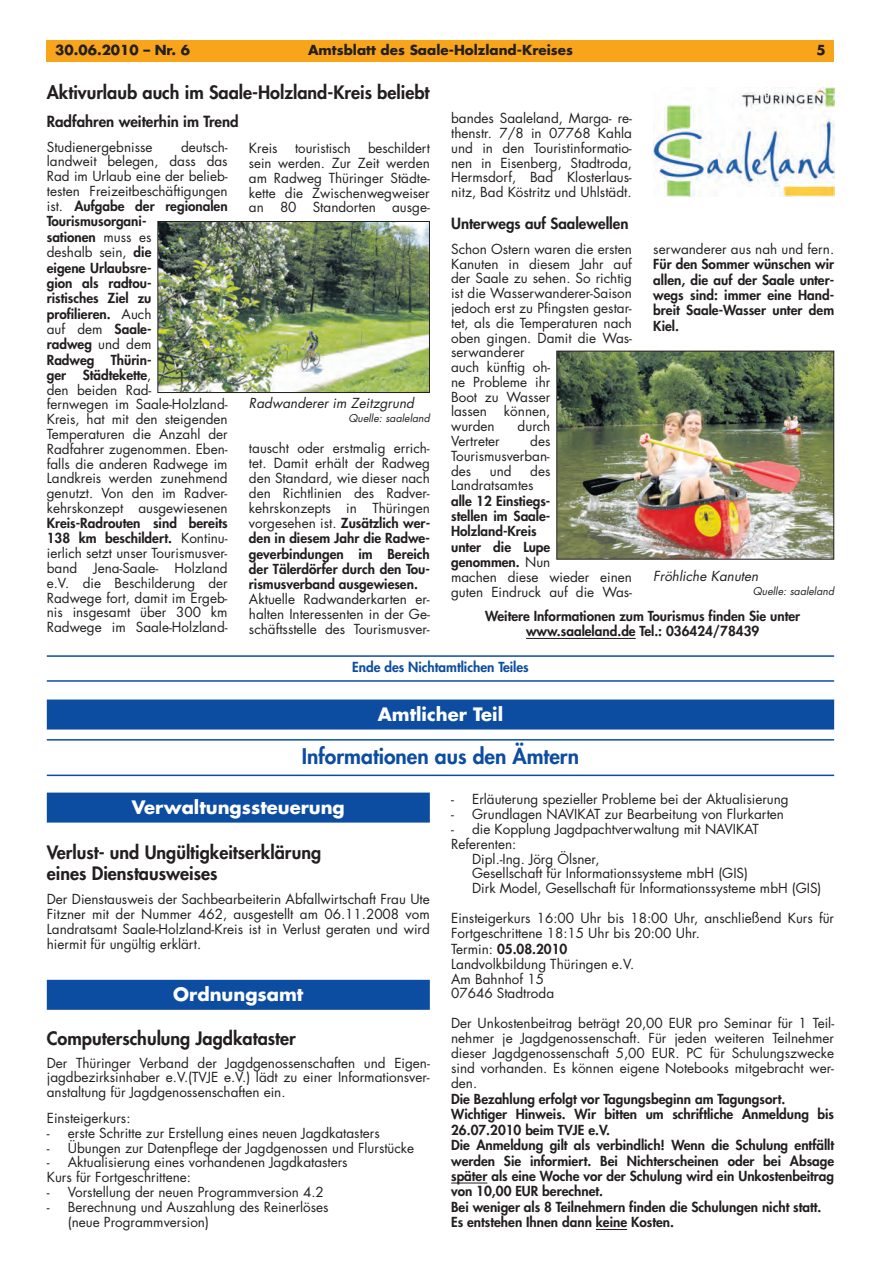
<style>
.page{position:relative;width:881px;height:1263px;background:#fff}
.page>*{position:absolute;margin:0;border:0;box-sizing:border-box;transform-origin:0 0}
.t1{font:800 21px "Futura LT";color:#0d4da1}
.t2{font:800 18px/20.4px "Futura LT";color:#231f20}
.t3{font:700 18px "Futura LT";color:#fff}
.t4{font:800 15px "Futura LT";color:#231f20}
.t5{font:13.5px/15px "Futura LT";color:#231f20;text-align:justify}
.t6{font:800 13.5px/15.5px "Futura LT";color:#231f20}
.t7{font:700 13.5px "Futura LT";color:#231f20}
.t8{font:italic 13.5px "Futura LT";letter-spacing:.005em;color:#231f20}
.t9{font:800 13.5px "Futura LT";color:#0d4da1}
.t10{font:italic 10.5px "Futura LT";letter-spacing:.005em;color:#231f20}
.s1{font-weight:800}
.s2{font-weight:400}
</style>
<div class="page">
<div style="left:47px;top:40px;width:786px;height:22px;background:#f9a51b"></div>
<img style="left:653px;top:87px;width:180px;height:109px">
<img style="left:159px;top:223px;width:268px;height:168px">
<div style="left:157px;top:221px;width:272px;height:172px;border:1px solid #231f20"></div>
<img style="left:558px;top:353px;width:273px;height:205px">
<div style="left:556px;top:351px;width:277px;height:209px;border:1px solid #231f20"></div>
<hr style="left:526px;top:638px;width:109px;height:1px;background:#231f20">
<div style="left:47px;top:699px;width:786px;height:30px;background:#0d4da1"></div>
<hr style="left:47px;top:655px;width:786px;height:2px;background:#0d4da1">
<hr style="left:47px;top:680px;width:786px;height:2px;background:#0d4da1">
<hr style="left:47px;top:739px;width:786px;height:1px;background:#0d4da1">
<hr style="left:47px;top:774px;width:786px;height:2px;background:#0d4da1">
<div style="left:47px;top:792px;width:382px;height:30px;background:#0d4da1"></div>
<div style="left:47px;top:980px;width:382px;height:30px;background:#0d4da1"></div>
<hr style="left:451px;top:1182px;width:36px;height:1px;background:#231f20">
<hr style="left:595px;top:1229px;width:32px;height:1px;background:#231f20">
<p class="t7" style="left:55px;top:44px;width:136px">30.06.2010 – Nr. 6</p>
<p class="t7" style="left:308px;top:44px;width:266px">Amtsblatt des Saale-Holzland-Kreises</p>
<p class="t7" style="left:816px;top:44px;width:11px">5</p>
<h2 class="t2" style="left:47px;top:84px;width:384px">Aktivurlaub auch im Saale-Holzland-Kreis beliebt</h2>
<p class="t4" style="left:47px;top:116px;width:193px">Radfahren weiterhin im Trend</p>
<p class="t5" style="left:451px;top:112px;width:182px">bandes Saaleland, Marga- re&shy;thenstr. 7/8 in 07768 Kahla und in den Touristinformatio&shy;nen in Eisenberg, Stadtroda, Hermsdorf, Bad Klosterlaus&shy;nitz, Bad Köstritz und Uhlstädt.</p>
<p class="t5" style="left:47px;top:140px;width:182px;text-align:left;text-indent:134px">deutsch&shy;landweit belegen, dass das<br>Rad im Urlaub eine der belieb&shy;testen Freizeitbeschäftigungen ist. <span class="s1">Aufgabe der regionalen<br>Tourismusorgani-<br>sationen</span> muss es<br>deshalb sein, <span class="s1">die<br>eigene Urlaubsre-<br>gion als radtou-<br>ristisches Ziel zu<br>profilieren.</span> Auch<br>auf dem <span class="s1">Saale-<br>radweg</span> und dem<br><span class="s1">Radweg Thürin-<br>ger Städtekette</span>,<br>den beiden Rad-<br>fernwegen im Saale-Holzland-<br>Kreis, hat mit den steigenden<br>Temperaturen die Anzahl der<br>Radfahrer zugenommen. Eben&shy;falls die anderen Radwege im<br>Landkreis werden zunehmend genutzt. Von den im Radver&shy;kehrskonzept ausgewiesenen</p>
<p class="t5" style="left:47px;top:517px;width:182px"><span class="s1">Kreis-Radrouten sind bereits 138 km beschildert.</span> Kontinu&shy;ierlich setzt unser Tourismusver&shy;band Jena-Saale- Holzland e.V. die Beschilderung der Radwege fort, damit im Ergeb&shy;nis insgesamt über 300 km Radwege im Saale-Holzland-</p>
<p class="t5" style="left:47px;top:140px;width:107px">Studienergebnisse</p>
<p class="t5" style="left:249px;top:142px;width:182px;text-indent:119px">beschildert sein werden. Zur Zeit werden am Radweg Thüringer Städte&shy;kette die Zwischenwegweiser an 80 Standorten ausge-</p>
<p class="t5" style="left:249px;top:142px;width:30px">Kreis</p>
<p class="t5" style="left:295px;top:142px;width:57px">touristisch</p>
<p class="t4" style="left:451px;top:218px;width:179px">Unterwegs auf Saalewellen</p>
<p class="t5" style="left:653px;top:243px;width:182px">serwanderer aus nah und fern.</p>
<p class="t6" style="left:653px;top:258px;width:182px;text-align:justify">Für den Sommer wünschen wir allen, die auf der Saale unter&shy;wegs sind: immer eine Hand&shy;breit Saale-Wasser unter dem Kiel.</p>
<p class="t5" style="left:451px;top:243px;width:182px;text-align:left">Schon Ostern waren die ersten<br>Kanuten in diesem Jahr auf der Saale zu sehen. So richtig ist die Wasserwanderer-Saison jedoch erst zu Pfingsten gestar&shy;tet, als die Temperaturen nach oben gingen. Damit die Was&shy;serwanderer<br>auch künftig oh-<br>ne Probleme ihr<br>Boot zu Wasser<br>lassen</p>
<p class="t8" style="left:249px;top:397px;width:166px">Radwanderer im Zeitzgrund</p>
<p class="t10" style="left:348px;top:414px;width:83px">Quelle: saaleland</p>
<p class="t5" style="left:503px;top:405px;width:48px">können,</p>
<p class="t5" style="left:451px;top:420px;width:45px">wurden</p>
<p class="t5" style="left:517px;top:420px;width:34px">durch</p>
<p class="t5" style="left:451px;top:435px;width:50px">Vertreter</p>
<p class="t5" style="left:451px;top:435px;width:101px;text-indent:79px">des Tourismusverban&shy;des</p>
<p class="t5" style="left:249px;top:442px;width:182px">tauscht oder erstmalig errich&shy;tet. Damit erhält der Radweg den Standard, wie dieser nach den Richtlinien des Radver&shy;kehrskonzepts in Thüringen vorgesehen ist. <span class="s1">Zusätzlich wer&shy;den in diesem Jahr die Radwe&shy;geverbindungen im Bereich der Tälerdörfer durch den Tou&shy;rismusverband ausgewiesen.</span></p>
<p class="t5" style="left:249px;top:593px;width:182px">Aktuelle Radwanderkarten er&shy;halten Interessenten in der Ge&shy;schäftsstelle des Tourismusver-</p>
<p class="t5" style="left:451px;top:464px;width:101px;text-indent:79px">des<br>Landratsamtes</p>
<p class="t6" style="left:451px;top:495px;width:182px">alle 12 Einstiegs-<br>stellen im Saale-<br>Holzland-Kreis<br>unter die Lupe<br>genommen. <span class="s2">Nun<br>machen diese wieder einen guten Eindruck auf die Was-</span></p>
<p class="t5" style="left:489px;top:464px;width:23px">und</p>
<p class="t8" style="left:653px;top:570px;width:107px">Fröhliche Kanuten</p>
<p class="t10" style="left:752px;top:586px;width:83px">Quelle: saaleland</p>
<p class="t6" style="left:485px;top:610px;width:316px;text-align:center">Weitere Informationen zum Tourismus finden Sie unter www.saaleland.de Tel.: 036424/78439</p>
<p class="t9" style="left:352px;top:661px;width:178px">Ende des Nichtamtlichen Teiles</p>
<h2 class="t3" style="left:377px;top:706px;width:127px">Amtlicher Teil</h2>
<h1 class="t1" style="left:302px;top:748px;width:278px">Informationen aus den Ämtern</h1>
<h2 class="t3" style="left:132px;top:799px;width:214px">Verwaltungssteuerung</h2>
<h2 class="t2" style="left:47px;top:845px;width:276px">Verlust- und Ungültigkeitserklärung eines Dienstausweises</h2>
<p class="t5" style="left:47px;top:893px;width:384px">Der Dienstausweis der Sachbearbeiterin Abfallwirtschaft Frau Ute Fitzner mit der Nummer 462, ausgestellt am 06.11.2008 vom Landratsamt Saale-Holzland-Kreis ist in Verlust geraten und wird hiermit für ungültig erklärt.</p>
<h2 class="t3" style="left:173px;top:986px;width:131px">Ordnungsamt</h2>
<h2 class="t2" style="left:47px;top:1030px;width:250px">Computerschulung Jagdkataster</h2>
<p class="t5" style="left:47px;top:1056px;width:384px">Der Thüringer Verband der Jagdgenossenschaften und Eigen&shy;jagdbezirksinhaber e.V.(TVJE e.V.) lädt zu einer Informationsver&shy;anstaltung für Jagdgenossenschaften ein.</p>
<p class="t5" style="left:47px;top:1112px;width:85px">Einsteigerkurs:</p>
<p class="t5" style="left:47px;top:1126px;width:334px">- erste Schritte zur Erstellung eines neuen Jagdkatasters</p>
<p class="t5" style="left:47px;top:1141px;width:369px">- Übungen zur Datenpflege der Jagdgenossen und Flurstücke</p>
<p class="t5" style="left:47px;top:1156px;width:302px">- Aktualisierung eines vorhandenen Jagdkatasters<br>Kurs für Fortgeschrittene:</p>
<p class="t5" style="left:47px;top:1186px;width:278px">- Vorstellung der neuen Programmversion 4.2</p>
<p class="t5" style="left:68px;top:1200px;width:262px;text-indent:-21px">- Berechnung und Auszahlung des Reinerlöses (neue Programmversion)</p>
<p class="t5" style="left:451px;top:792px;width:339px">- Erläuterung spezieller Probleme bei der Aktualisierung</p>
<p class="t5" style="left:451px;top:807px;width:334px">- Grundlagen NAVIKAT zur Bearbeitung von Flurkarten</p>
<p class="t5" style="left:451px;top:822px;width:309px">- die Kopplung Jagdpachtverwaltung mit NAVIKAT</p>
<p class="t5" style="left:451px;top:837px;width:67px">Referenten:</p>
<p class="t5" style="left:472px;top:852px;width:129px">Dipl.-Ing. Jörg Ölsner,</p>
<p class="t5" style="left:472px;top:867px;width:277px">Gesellschaft für Informationssysteme mbH (GIS)</p>
<p class="t5" style="left:472px;top:882px;width:351px">Dirk Model, Gesellschaft für Informationssysteme mbH (GIS)</p>
<p class="t5" style="left:451px;top:912px;width:384px;text-align:left">Einsteigerkurs 16:00 Uhr bis 18:00 Uhr, anschließend Kurs für<br>Fortgeschrittene 18:15 Uhr bis 20:00 Uhr.<br>Termin: <span class="s1">05.08.2010<br></span>Landvolkbildung Thüringen e.V.<br>Am Bahnhof 15<br>07646 Stadtroda</p>
<p class="t5" style="left:451px;top:1017px;width:384px">Der Unkostenbeitrag beträgt 20,00 EUR pro Seminar für 1 Teil&shy;nehmer je Jagdgenossenschaft. Für jeden weiteren Teilnehmer dieser Jagdgenossenschaft 5,00 EUR. PC für Schulungszwecke sind vorhanden. Es können eigene Notebooks mitgebracht wer&shy;den.</p>
<p class="t6" style="left:451px;top:1092px;width:384px">Die Bezahlung erfolgt vor Tagungsbeginn am Tagungsort.<br>Wichtiger Hinweis. Wir bitten um schriftliche Anmeldung bis 26.07.2010 beim TVJE e.V.<br>Die Anmeldung gilt als verbindlich! Wenn die Schulung entfällt werden Sie informiert. Bei Nichterscheinen oder bei Absage später als eine Woche vor der Schulung wird ein Unkostenbeitrag von 10,00 EUR berechnet.<br>Bei weniger als 8 Teilnehmern finden die Schulungen nicht statt.<br>Es entstehen Ihnen dann keine Kosten.</p>
</div>
